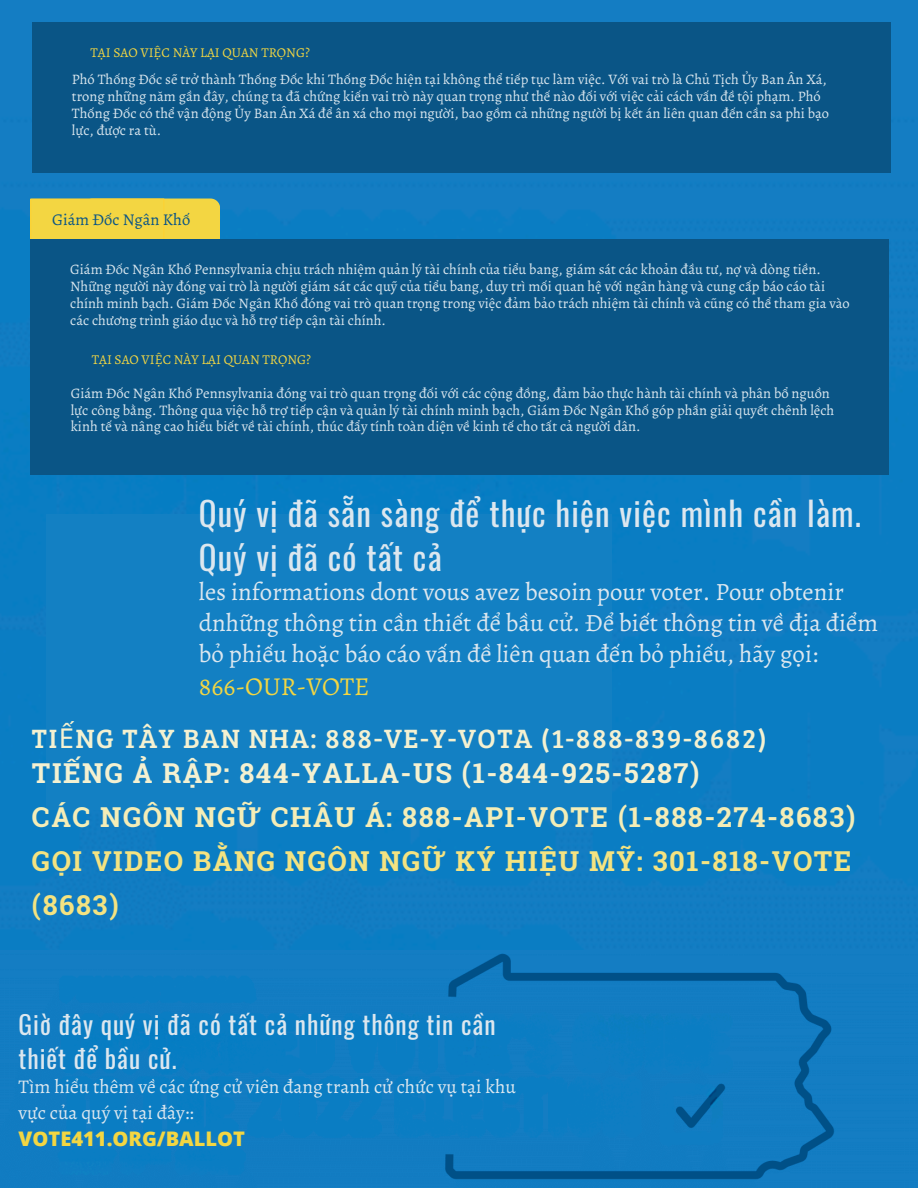
<style>
.page{position:relative;width:918px;height:1188px;background:#fff}
.page>*{position:absolute;margin:0;border:0;box-sizing:border-box;transform-origin:0 0}
.t1{font:33px/43.5px "Oswald";letter-spacing:.035em;color:#dce7ef}
.t2{font:700 27.45px/43.8px "Roboto Slab";letter-spacing:.055em;color:#f4e381}
.t3{font:27.45px "Bree Serif";letter-spacing:.055em;color:#f4f1d1}
.t4{font:25.95px "Alegreya";color:#f3d642}
.t5{font:25.5px/33.8px "Oswald";letter-spacing:.04em;color:#dce7ef}
.t6{font:24.9px/31px "Alegreya";color:#dce7ef}
.t7{font:800 20.1px "Open Sans";color:#f3d642}
.t8{font:19.35px/25.8px "Alegreya";color:#dce7ef}
.t9{font:16.5px "Alegreya";color:#0a5586}
.t10{font:14.55px/16.8px "Alegreya";color:#d9e6ee}
.t11{font:13.5px "Alegreya";color:#f4d742}
.s1{font-family:"Noto Sans"}
.s2{color:#f4f1d1}
.s3{color:#f4edb7}
</style>
<div class="page">
<img style="left:0;top:0;width:918px;height:951px">
<img style="left:0;top:951px;width:918px;height:237px">
<div style="left:30px;top:198px;width:190px;height:41px;background:#f3d642"></div>
<div style="left:30px;top:239px;width:859px;height:236px;background:#0a5586"></div>
<div style="left:32px;top:22px;width:858px;height:151px;background:#0a5586"></div>
<div style="left:46px;top:514px;width:565px;height:296px;background:#1380c3"></div>
<h3 class="t11" style="left:91px;top:43px;width:221px">TẠI SAO VIỆC NÀY LẠI QUAN TRỌNG?</h3>
<p class="t10" style="left:72px;top:71px;width:759px">Phó Thống Đốc sẽ trở thành Thống Đốc khi Thống Đốc hiện tại không thể tiếp tục làm việc. Với vai trò là Chủ Tịch Ủy Ban Ân Xá, trong những năm gần đây, chúng ta đã chứng kiến vai trò này quan trọng như thế nào đối với việc cải cách vấn đề tội phạm. Phó Thống Đốc có thể vận động Ủy Ban Ân Xá để ân xá cho mọi người, bao gồm cả những người bị kết án liên quan đến cần sa phi bạo lực, được ra tù.</p>
<p class="t9" style="left:52px;top:208px;width:140px">Giám Đốc Ngân Khố</p>
<h5 class="t10" style="left:70px;top:261px;width:781px">Giám Đốc Ngân Khố Pennsylvania chịu trách nhiệm quản lý tài chính của tiểu bang, giám sát các khoản đầu tư, nợ và dòng tiền.<br>Những người này đóng vai trò là người giám sát các quỹ của tiểu bang, duy trì mối quan hệ với ngân hàng và cung cấp báo cáo tài chính minh bạch. Giám Đốc Ngân Khố đóng vai trò quan trọng trong việc đảm bảo trách nhiệm tài chính và cũng có thể tham gia vào các chương trình giáo dục và hỗ trợ tiếp cận tài chính.</h5>
<p class="t11" style="left:92px;top:350px;width:221px">TẠI SAO VIỆC NÀY LẠI QUAN TRỌNG?</p>
<h6 class="t10" style="left:71px;top:384px;width:765px">Giám Đốc Ngân Khố Pennsylvania đóng vai trò quan trọng đối với các cộng đồng, đảm bảo thực hành tài chính và phân bổ nguồn lực công bằng. Thông qua việc hỗ trợ tiếp cận và quản lý tài chính minh bạch, Giám Đốc Ngân Khố góp phần giải quyết chênh lệch kinh tế và nâng cao hiểu biết về tài chính, thúc đẩy tính toàn diện về kinh tế cho tất cả người dân.</h6>
<h2 class="t1" style="left:199px;top:491px;width:664px">Quý vị đã sẵn sàng để thực hiện việc mình cần làm.<br>Quý vị đã có tất cả</h2>
<h2 class="t6" style="left:199px;top:576px;width:681px">les informations dont vous avez besoin pour voter. Pour obtenir dnhững thông tin cần thiết để bầu cử. Để biết thông tin về địa điểm bỏ phiếu hoặc báo cáo vấn đề liên quan đến bỏ phiếu, hãy gọi:</h2>
<h2 class="t4" style="left:199px;top:669px;width:172px">866-OUR-VOTE</h2>
<p class="t3" style="left:32px;top:718px;width:736px">TI<span class="s1">Ế</span>NG TÂY BAN NHA: 888-VE-Y-VOTA (1-888-839-8682)</p>
<h1 class="t2" style="left:32px;top:751px;width:825px"><span class="s2">TIẾNG Ả RẬP: 844-YALLA-US (1-844-925-5287)<br></span><span class="s3">CÁC NGÔN NGỮ CHÂU Á: 888-API-VOTE (1-888-274-8683)<br></span>GỌI VIDEO BẰNG NGÔN NGỮ KÝ HIỆU MỸ: 301-818-VOTE (8683)</h1>
<p class="t5" style="left:19px;top:1006px;width:478px">Giờ đây quý vị đã có tất cả những thông tin cần thiết để bầu cử.</p>
<p class="t8" style="left:19px;top:1073px;width:499px">Tìm hiểu thêm về các ứng cử viên đang tranh cử chức vụ tại khu vực của quý vị tại đây::</p>
<p class="t7" style="left:19px;top:1124px;width:228px">VOTE411.ORG/BALLOT</p>
</div>
